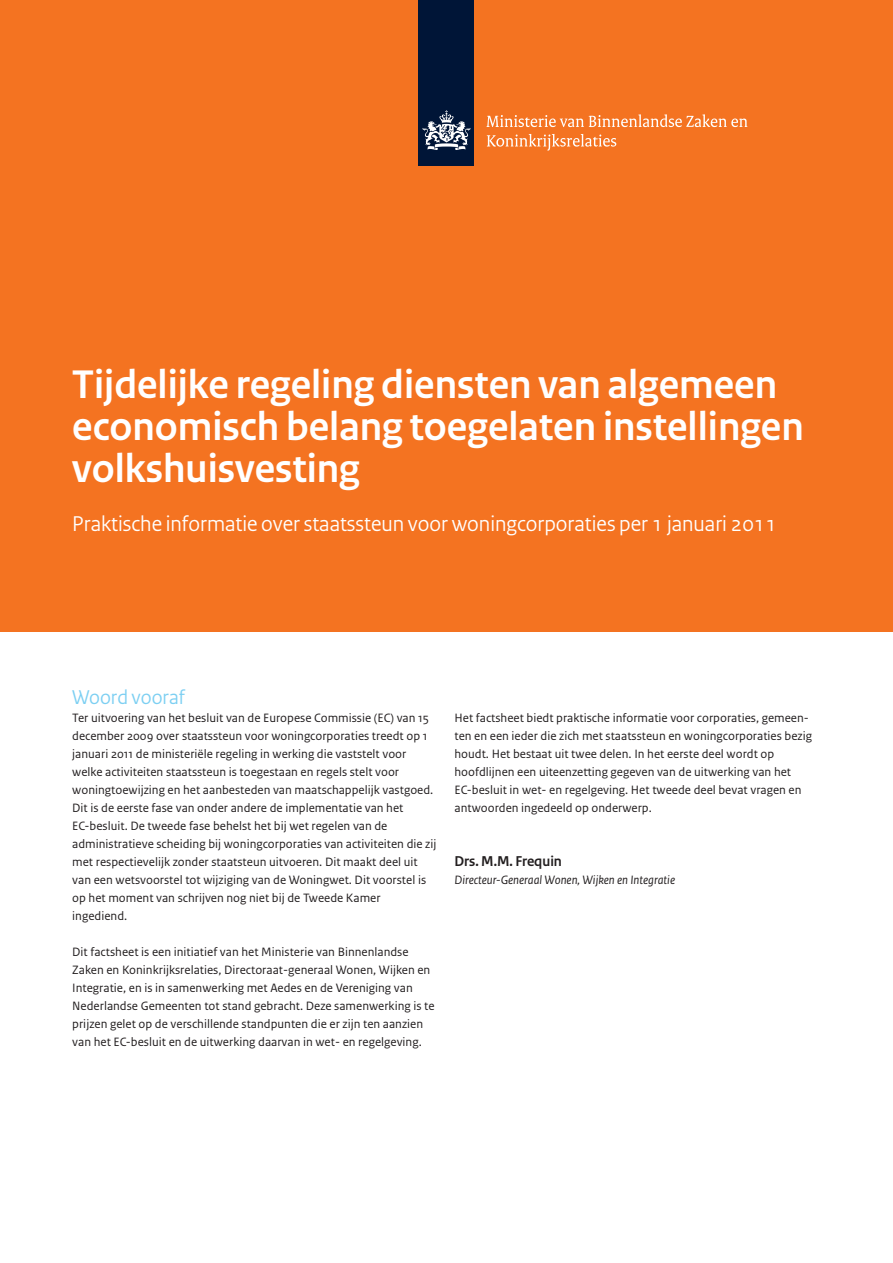
<style>
.page{position:relative;width:893px;height:1263px;background:#fff}
.page>*{position:absolute;margin:0;border:0;box-sizing:border-box;transform-origin:0 0}
.t1{font:700 42px/42px "Rijksoverheid Sans";color:#fff}
.t2{font:22.5px "Rijksoverheid Sans";color:#fff}
.t3{font:21px "Rijksoverheid Sans Heading";color:#7ccff2}
.t4{font:700 15px "Rijksoverheid Sans Heading";color:#231f20}
.t5{font:12.75px/18px "Rijksoverheid Sans Text";color:#231f20}
.t6{font:italic 12.75px "Rijksoverheid Sans Text";color:#231f20}
</style>
<div class="page">
<div style="left:0;top:0;width:893px;height:631px;background:#f47321"></div>
<div style="left:419px;top:0;width:55px;height:166px;background:#001537"></div>
<svg style="left:423px;top:110px;width:47px;height:40px"></svg>
<svg style="left:486px;top:114px;width:261px;height:13px"></svg>
<svg style="left:487px;top:134px;width:129px;height:17px"></svg>
<h1 class="t1" style="left:72px;top:364px;width:733px">Tijdelijke regeling diensten van algemeen economisch belang toegelaten instellingen volkshuisvesting</h1>
<h2 class="t2" style="left:72px;top:511px;width:706px">Praktische informatie over staatssteun voor woningcorporaties per 1 januari 2011</h2>
<h3 class="t3" style="left:72px;top:685px;width:114px">Woord vooraf</h3>
<p class="t5" style="left:72px;top:709px;width:366px">Ter uitvoering van het besluit van de Europese Commissie (EC) van 15 december 2009 over staatssteun voor woningcorporaties treedt op 1 januari 2011 de ministeriële regeling in werking die vaststelt voor welke activiteiten staatssteun is toegestaan en regels stelt voor woningtoewijzing en het aanbesteden van maatschappelijk vastgoed.<br>Dit is de eerste fase van onder andere de implementatie van het EC-besluit. De tweede fase behelst het bij wet regelen van de administratieve scheiding bij woningcorporaties van activiteiten die zij met respectievelijk zonder staatsteun uitvoeren. Dit maakt deel uit van een wetsvoorstel tot wijziging van de Woningwet. Dit voorstel is op het moment van schrijven nog niet bij de Tweede Kamer ingediend.</p>
<p class="t5" style="left:72px;top:943px;width:364px">Dit factsheet is een initiatief van het Ministerie van Binnenlandse Zaken en Koninkrijksrelaties, Directoraat-generaal Wonen, Wijken en Integratie, en is in samenwerking met Aedes en de Vereniging van Nederlandse Gemeenten tot stand gebracht. Deze samenwerking is te prijzen gelet op de verschillende standpunten die er zijn ten aanzien van het EC-besluit en de uitwerking daarvan in wet- en regelgeving.</p>
<p class="t5" style="left:454px;top:709px;width:359px">Het factsheet biedt praktische informatie voor corporaties, gemeen&shy;ten en een ieder die zich met staatssteun en woningcorporaties bezig houdt. Het bestaat uit twee delen. In het eerste deel wordt op hoofdlijnen een uiteenzetting gegeven van de uitwerking van het EC-besluit in wet- en regelgeving. Het tweede deel bevat vragen en antwoorden ingedeeld op onderwerp.</p>
<p class="t4" style="left:454px;top:853px;width:109px">Drs. M.M. Frequin</p>
<p class="t6" style="left:454px;top:873px;width:222px">Directeur-Generaal Wonen, Wijken en Integratie</p>
</div>
